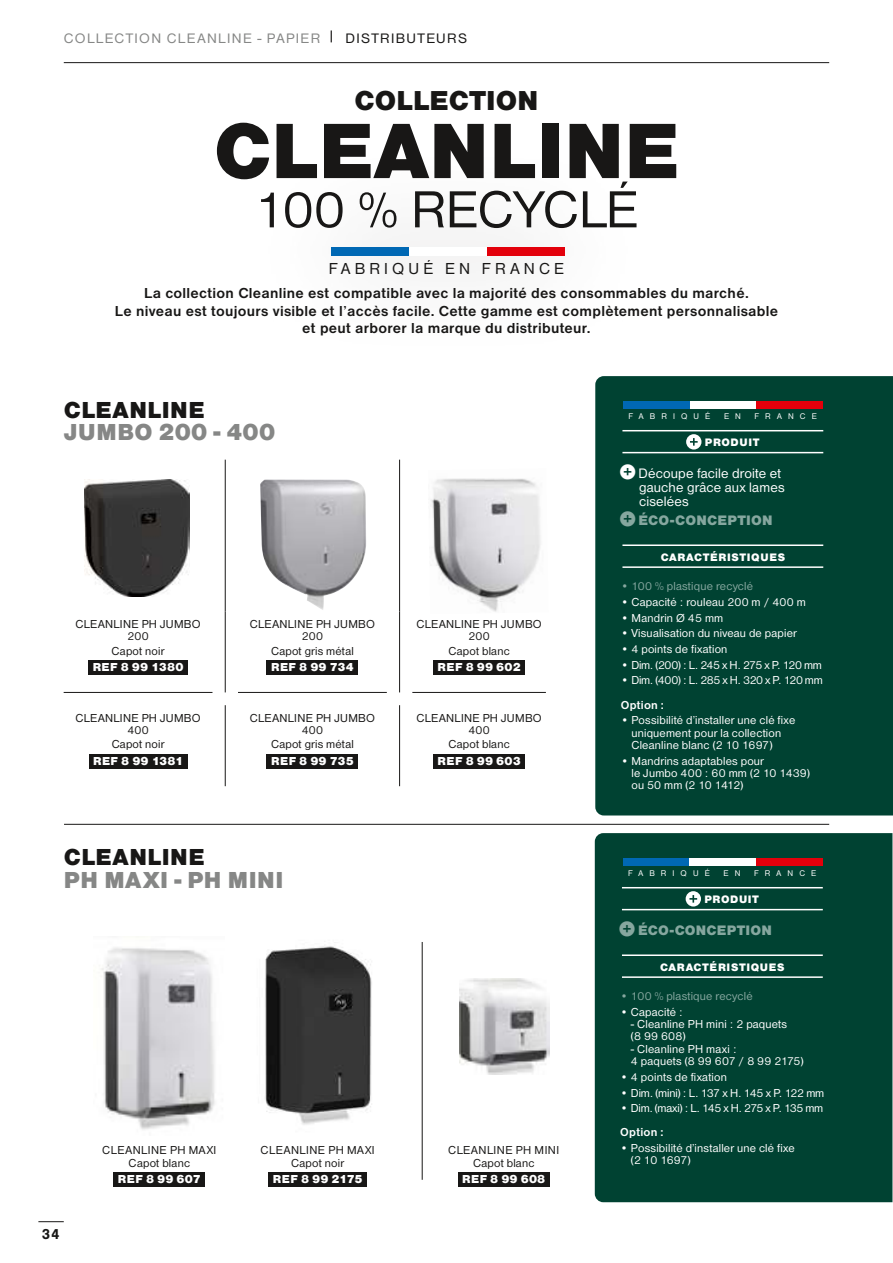
<style>
.page{position:relative;width:893px;height:1263px;background:#fff}
.page>*{position:absolute;margin:0;border:0;box-sizing:border-box;transform-origin:0 0}
.t1{font:81.3px "Nimbus Sans DOT Blac";letter-spacing:.005em;color:#181716}
.t2{font:54px "Nimbus Sans DOT";color:#181716}
.t3{font:28.35px "Nimbus Sans DOT Blac";letter-spacing:.005em;color:#181716}
.t4{font:24px "Nimbus Sans DOT Blac";letter-spacing:.02em;color:#868786}
.t5{font:24px "Nimbus Sans DOT Blac";letter-spacing:.02em;color:#181716}
.t6{font:16.5px "Nimbus Sans DOT";letter-spacing:.25em;color:#181716}
.t7{font:700 15px/17.2px "Nimbus Sans DOT";letter-spacing:.02em;color:#181716;text-align:center}
.t8{font:700 15px "Nimbus San";color:#181716}
.t9{font:14.25px/14.2px "Nimbus Sans DOT";letter-spacing:.01em;color:#fff}
.t10{font:14.25px "Nimbus Sans DOT";letter-spacing:.095em;color:#868786}
.t11{font:14.25px "Nimbus Sans DOT Blac";letter-spacing:.015em;color:#86a79f}
.t12{font:12px/12.3px "Nimbus Sans DOT";letter-spacing:.015em;color:#fff}
.t13{font:12px/12.3px "Nimbus Sans DOT";letter-spacing:.025em;color:#181716;text-align:center}
.t14{font:12px "Nimbus Sans DOT Blac";letter-spacing:.015em;color:#fff}
.t15{font:12px "Nimbus Sans DOT";letter-spacing:.015em;color:#86a79f}
.t16{font:12px "Nimbus Sans DOT";letter-spacing:-.015em;color:#fff}
.t17{font:12px "Nimbus Sans DOT";letter-spacing:-.025em;color:#fff}
.t18{font:12px "Nimbus Sans DOT";letter-spacing:-.035em;color:#fff}
.t19{font:12px "Nimbus Sans DOT";letter-spacing:-.03em;color:#fff}
.t20{font:700 12px "Nimbus Sans DOT";letter-spacing:.02em;color:#fff}
.t21{font:12px "Nimbus Sans DOT Blac";letter-spacing:-.01em;color:#fff}
.t22{font:11.25px "Nimbus Sans DOT Blac";letter-spacing:.06em;color:#fff}
.t23{font:8.55px "Nimbus Sans DOT";letter-spacing:.715em;color:#fff}
.s1{color:#181716}
.s2{font-family:"Pictos Loste";font-size:15px}
</style>
<div class="page">
<hr style="left:64px;top:824px;width:765px;height:1px;background:#181716">
<img style="left:101px;top:947px;width:114px;height:183px">
<img style="left:260px;top:479px;width:106px;height:131px">
<img style="left:84px;top:479px;width:105px;height:117px">
<img style="left:431px;top:478px;width:110px;height:134px">
<img style="left:460px;top:978px;width:89px;height:97px">
<hr style="left:422px;top:942px;width:1px;height:238px;background:#181716">
<hr style="left:225px;top:460px;width:1px;height:151px;background:#181716">
<hr style="left:399px;top:460px;width:1px;height:151px;background:#181716">
<hr style="left:225px;top:611px;width:1px;height:81px;background:#181716">
<hr style="left:399px;top:611px;width:1px;height:81px;background:#181716">
<hr style="left:64px;top:692px;width:148px;height:1px;background:#181716">
<hr style="left:238px;top:692px;width:149px;height:1px;background:#181716">
<hr style="left:412px;top:692px;width:134px;height:1px;background:#181716">
<hr style="left:225px;top:705px;width:1px;height:81px;background:#181716">
<hr style="left:399px;top:705px;width:1px;height:81px;background:#181716">
<div style="left:88px;top:660px;width:100px;height:15px;background:#181716"></div>
<div style="left:267px;top:660px;width:91px;height:15px;background:#181716"></div>
<div style="left:433px;top:660px;width:92px;height:15px;background:#181716"></div>
<div style="left:89px;top:753px;width:98px;height:15px;background:#181716"></div>
<div style="left:267px;top:753px;width:91px;height:15px;background:#181716"></div>
<div style="left:433px;top:753px;width:92px;height:15px;background:#181716"></div>
<div style="left:114px;top:1172px;width:91px;height:15px;background:#181716"></div>
<div style="left:458px;top:1172px;width:92px;height:15px;background:#181716"></div>
<div style="left:269px;top:1172px;width:98px;height:15px;background:#181716"></div>
<img style="left:265px;top:941px;width:107px;height:184px">
<div style="left:595px;top:376px;width:298px;height:439px;background:#004232"></div>
<hr style="left:622px;top:430px;width:201px;height:1px;background:#fff">
<hr style="left:622px;top:452px;width:201px;height:1px;background:#fff">
<hr style="left:622px;top:544px;width:201px;height:2px;background:#fff">
<hr style="left:622px;top:566px;width:201px;height:2px;background:#fff">
<div style="left:623px;top:402px;width:67px;height:7px;background:#0068b4"></div>
<div style="left:690px;top:402px;width:66px;height:7px;background:#fff"></div>
<div style="left:756px;top:402px;width:67px;height:7px;background:#e3000b"></div>
<svg style="left:686px;top:434px;width:15px;height:15px"></svg>
<div style="left:595px;top:833px;width:297px;height:369px;background:#004232"></div>
<hr style="left:622px;top:887px;width:201px;height:1px;background:#fff">
<hr style="left:622px;top:909px;width:201px;height:1px;background:#fff">
<hr style="left:622px;top:954px;width:201px;height:2px;background:#fff">
<hr style="left:622px;top:976px;width:201px;height:2px;background:#fff">
<div style="left:623px;top:859px;width:66px;height:7px;background:#0068b4"></div>
<div style="left:689px;top:859px;width:67px;height:7px;background:#fff"></div>
<div style="left:756px;top:859px;width:66px;height:7px;background:#e3000b"></div>
<svg style="left:686px;top:891px;width:15px;height:15px"></svg>
<div style="left:331px;top:247px;width:78px;height:8px;background:#0068b4"></div>
<div style="left:487px;top:247px;width:78px;height:8px;background:#e3000b"></div>
<svg style="left:38px;top:1221px;width:26px;height:1px"></svg>
<hr style="left:64px;top:62px;width:765px;height:1px;background:#181716">
<p class="t10" style="left:64px;top:31px;width:405px">COLLECTION CLEANLINE - PAPIER <sup>|</sup> <span class="s1">DISTRIBUTEURS</span></p>
<h3 class="t3" style="left:355px;top:84px;width:185px">COLLECTION</h3>
<h1 class="t1" style="left:214px;top:104px;width:467px">CLEANLINE</h1>
<h2 class="t2" style="left:254px;top:179px;width:386px">100 % RECYCLÉ</h2>
<h3 class="t6" style="left:329px;top:259px;width:237px">FABRIQUÉ EN FRANCE</h3>
<p class="t7" style="left:115px;top:285px;width:665px">La collection Cleanline est compatible avec la majorité des consommables du marché.<br>Le niveau est toujours visible et l’accès facile. Cette gamme est complètement personnalisable et peut arborer la marque du distributeur.</p>
<h3 class="t5" style="left:64px;top:396px;width:142px">CLEANLINE</h3>
<h3 class="t4" style="left:64px;top:418px;width:213px">JUMBO 200 - 400</h3>
<p class="t13" style="left:75px;top:618px;width:127px">CLEANLINE PH JUMBO<br>200</p>
<p class="t13" style="left:112px;top:645px;width:54px">Capot noir</p>
<p class="t14" style="left:93px;top:660px;width:92px">REF 8 99 1380</p>
<p class="t13" style="left:75px;top:712px;width:127px">CLEANLINE PH JUMBO<br>400</p>
<p class="t13" style="left:112px;top:738px;width:54px">Capot noir</p>
<p class="t14" style="left:93px;top:754px;width:92px">REF 8 99 1381</p>
<p class="t13" style="left:250px;top:618px;width:127px">CLEANLINE PH JUMBO<br>200</p>
<p class="t13" style="left:271px;top:645px;width:84px">Capot gris métal</p>
<p class="t14" style="left:271px;top:660px;width:84px">REF 8 99 734</p>
<p class="t13" style="left:250px;top:712px;width:127px">CLEANLINE PH JUMBO<br>400</p>
<p class="t13" style="left:271px;top:738px;width:84px">Capot gris métal</p>
<p class="t14" style="left:271px;top:754px;width:84px">REF 8 99 735</p>
<h3 class="t5" style="left:64px;top:843px;width:142px">CLEANLINE</h3>
<h3 class="t4" style="left:64px;top:866px;width:221px">PH MAXI - PH MINI</h3>
<p class="t13" style="left:417px;top:618px;width:127px">CLEANLINE PH JUMBO<br>200</p>
<p class="t13" style="left:448px;top:645px;width:63px">Capot blanc</p>
<p class="t14" style="left:438px;top:660px;width:85px">REF 8 99 602</p>
<p class="t13" style="left:417px;top:712px;width:127px">CLEANLINE PH JUMBO<br>400</p>
<p class="t13" style="left:448px;top:738px;width:63px">Capot blanc</p>
<p class="t14" style="left:438px;top:754px;width:85px">REF 8 99 603</p>
<p class="t8" style="left:42px;top:1226px;width:19px">34</p>
<p class="t13" style="left:102px;top:1144px;width:116px">CLEANLINE PH MAXI<br>Capot blanc</p>
<p class="t14" style="left:118px;top:1172px;width:85px">REF 8 99 607</p>
<p class="t13" style="left:261px;top:1144px;width:116px">CLEANLINE PH MAXI<br>Capot noir</p>
<p class="t21" style="left:273px;top:1172px;width:91px">REF 8 99 2175</p>
<p class="t13" style="left:448px;top:1144px;width:113px">CLEANLINE PH MINI<br>Capot blanc</p>
<p class="t14" style="left:462px;top:1172px;width:85px">REF 8 99 608</p>
<p class="t23" style="left:628px;top:411px;width:83px">FABRIQUÉ</p>
<p class="t23" style="left:724px;top:411px;width:18px">E N</p>
<p class="t23" style="left:754px;top:411px;width:64px">FRANCE</p>
<p class="t22" style="left:705px;top:436px;width:56px">PRODUIT</p>
<p class="t9" style="left:639px;top:466px;width:147px;text-indent:-18px"><span class="s2">R</span> Découpe facile droite et gauche grâce aux lames ciselées</p>
<p class="t11" style="left:621px;top:511px;width:153px"><span class="s2">R</span> ÉCO-CONCEPTION</p>
<p class="t22" style="left:661px;top:550px;width:126px">CARACTÉRISTIQUES</p>
<p class="t15" style="left:621px;top:579px;width:134px">• 100 % plastique recyclé</p>
<p class="t12" style="left:621px;top:596px;width:186px">• Capacité : rouleau 200 m / 400 m</p>
<p class="t12" style="left:621px;top:612px;width:104px">• Mandrin Ø 45 mm</p>
<p class="t12" style="left:621px;top:627px;width:178px">• Visualisation du niveau de papier</p>
<p class="t12" style="left:621px;top:643px;width:108px">• 4 points de fixation</p>
<p class="t18" style="left:621px;top:658px;width:203px">• Dim. (200) : L. 245 x H. 275 x P. 120 mm</p>
<p class="t19" style="left:621px;top:674px;width:204px">• Dim. (400) : L. 285 x H. 320 x P. 120 mm</p>
<p class="t20" style="left:621px;top:698px;width:45px">Option :</p>
<p class="t12" style="left:631px;top:714px;width:165px;text-indent:-11px">• Possibilité d’installer une clé fixe uniquement pour la collection<br>Cleanline blanc (2 10 1697)</p>
<p class="t12" style="left:631px;top:755px;width:180px;text-indent:-11px">• Mandrins adaptables pour<br>le Jumbo 400 : 60 mm (2 10 1439) ou 50 mm (2 10 1412)</p>
<p class="t23" style="left:628px;top:868px;width:83px">FABRIQUÉ</p>
<p class="t23" style="left:723px;top:868px;width:18px">E N</p>
<p class="t23" style="left:754px;top:868px;width:64px">FRANCE</p>
<p class="t22" style="left:704px;top:893px;width:56px">PRODUIT</p>
<p class="t11" style="left:620px;top:921px;width:153px"><span class="s2">R</span> ÉCO-CONCEPTION</p>
<p class="t22" style="left:660px;top:960px;width:126px">CARACTÉRISTIQUES</p>
<p class="t15" style="left:620px;top:989px;width:134px">• 100 % plastique recyclé</p>
<p class="t12" style="left:620px;top:1006px;width:64px">• Capacité :</p>
<p class="t12" style="left:631px;top:1018px;width:158px">- Cleanline PH mini : 2 paquets (8 99 608)</p>
<p class="t12" style="left:631px;top:1043px;width:174px">- Cleanline PH maxi :<br>4 paquets (8 99 607 / 8 99 2175)</p>
<p class="t12" style="left:620px;top:1071px;width:108px">• 4 points de fixation</p>
<p class="t16" style="left:620px;top:1086px;width:206px">• Dim. (mini) : L. 137 x H. 145 x P. 122 mm</p>
<p class="t17" style="left:620px;top:1101px;width:205px">• Dim. (maxi) : L. 145 x H. 275 x P. 135 mm</p>
<p class="t20" style="left:620px;top:1126px;width:45px">Option :</p>
<p class="t12" style="left:631px;top:1142px;width:165px;text-indent:-11px">• Possibilité d’installer une clé fixe (2 10 1697)</p>
</div>
